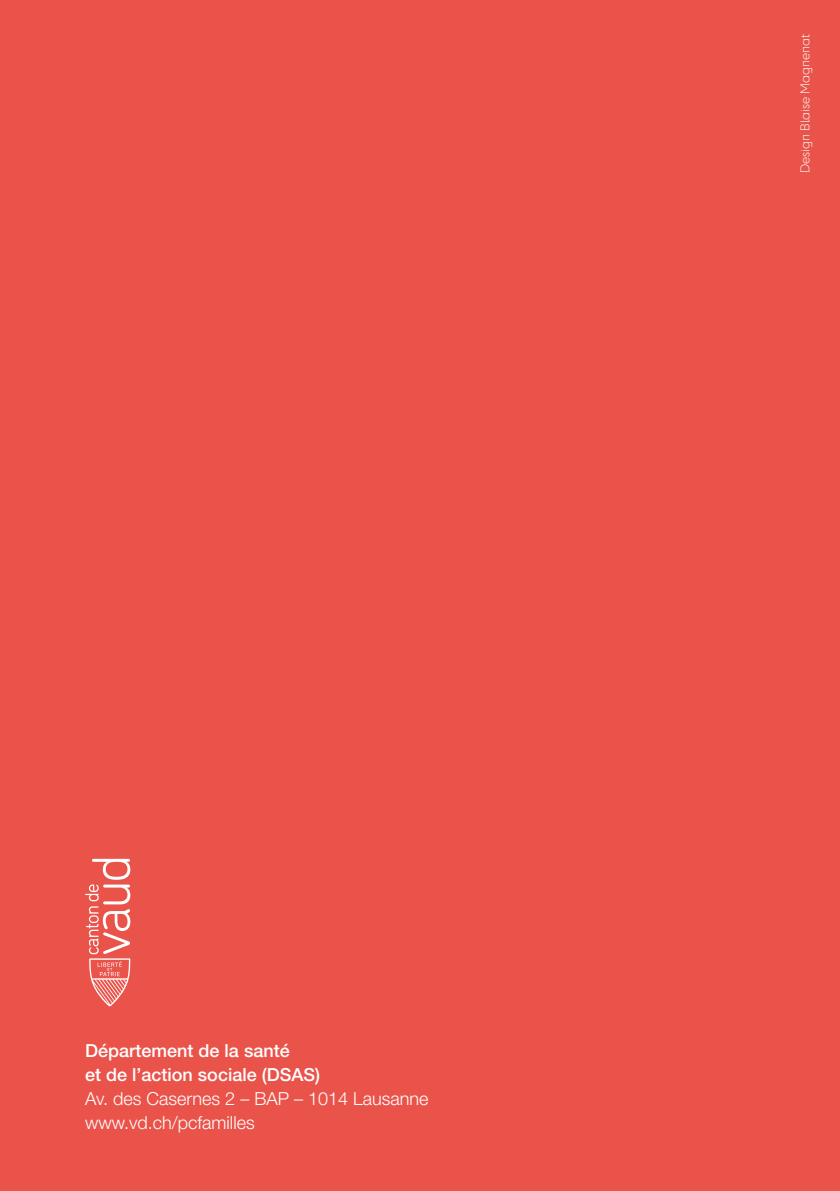
<style>
.page{position:relative;width:840px;height:1191px;background:#fff}
.page>*{position:absolute;margin:0;border:0;box-sizing:border-box;transform-origin:0 0}
.t1{font:300 18px/24px "Helvetica Neue LT Pro";color:#fff}
.t2{font:500 18px/24px "Helvetica Neue LT Pro";color:#fff}
.t3{font:300 12px "Cy";color:#fff}
</style>
<div class="page">
<div style="left:0;top:0;width:839px;height:1191px;background:#ea534a"></div>
<svg style="left:85px;top:859px;width:45px;height:147px"></svg>
<p class="t2" style="left:85px;top:1038px;width:236px">Département de la santé<br>et de l’action sociale (DSAS)</p>
<p class="t1" style="left:85px;top:1085px;width:345px">Av. des Casernes 2 – BAP – 1014 Lausanne www.vd.ch/pcfamilles</p>
<p class="t3" style="left:796px;top:173px;width:141px;rotate:-90deg">Design Blaise Magnenat</p>
</div>
